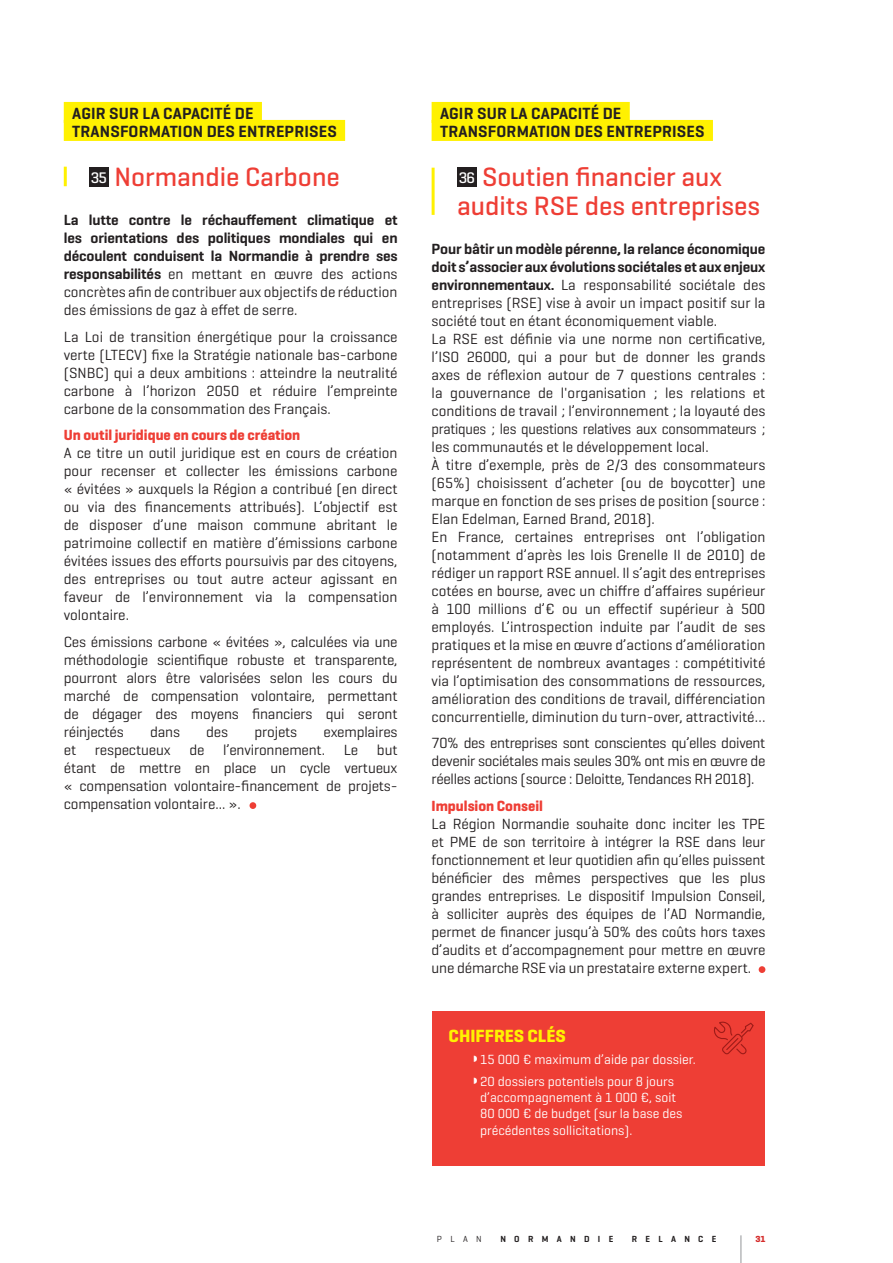
<style>
.page{position:relative;width:893px;height:1263px;background:#fff}
.page>*{position:absolute;margin:0;border:0;box-sizing:border-box;transform-origin:0 0}
.t1{font:500 27px/28.5px "Geogrotesque";color:#ee3e35}
.t2{font:700 18px "Geogrotesque";color:#fff101}
.t3{font:600 16.5px/18px "Geogrotesque";letter-spacing:.01em;color:#231f20}
.t4{font:15px/18px "Geogrotesque";color:#231f20;text-align:justify}
.t5{font:600 15px/18px "Geogrotesque";letter-spacing:-.01em;color:#231f20;text-align:justify}
.t6{font:700 15px "Geogrotesque";color:#ee3e35}
.t7{font:13.5px/16.2px "Geogrotesque";color:#fff}
.t8{font:600 9px "Geogrotesque";letter-spacing:.925em;color:#231f20}
.t9{font:9px "Geogrotesque";color:#231f20}
.t10{font:700 9px "Geogrotesque";color:#d52c2b}
.s1{font-size:15.6px;color:#fff}
.s2{font-weight:400}
.s3{font-weight:600}
</style>
<div class="page">
<svg style="left:741px;top:1235px;width:1px;height:28px"></svg>
<div style="left:64px;top:102px;width:198px;height:21px;background:#fff101"></div>
<div style="left:64px;top:120px;width:281px;height:21px;background:#fff101"></div>
<hr style="left:64px;top:167px;width:3px;height:19px;background:#fff101">
<div style="left:89px;top:167px;width:20px;height:19px;background:#231f20"></div>
<div style="left:250px;top:802px;width:6px;height:7px;background:#ee3e35;border-radius:50%"></div>
<div style="left:432px;top:102px;width:198px;height:21px;background:#fff101"></div>
<div style="left:432px;top:120px;width:281px;height:21px;background:#fff101"></div>
<hr style="left:432px;top:168px;width:3px;height:47px;background:#fff101">
<div style="left:457px;top:167px;width:19px;height:19px;background:#231f20"></div>
<div style="left:759px;top:966px;width:6px;height:7px;background:#ee3e35;border-radius:50%"></div>
<div style="left:432px;top:1011px;width:332px;height:154px;background:#ee3e35"></div>
<svg style="left:714px;top:1021px;width:40px;height:34px"></svg>
<p class="t3" style="left:72px;top:104px;width:266px">AGIR SUR LA CAPACITÉ DE<br>TRANSFORMATION DES ENTREPRISES</p>
<h1 class="t1" style="left:91px;top:162px;width:250px"><span class="s1">35</span> Normandie Carbone</h1>
<p class="t5" style="left:64px;top:211px;width:335px">La lutte contre le réchauffement climatique et les orientations des politiques mondiales qui en découlent conduisent la Normandie à prendre ses responsabilités <span class="s2">en mettant en œuvre des actions concrètes afin de contribuer aux objectifs de réduction des émissions de gaz à effet de serre.</span></p>
<p class="t4" style="left:64px;top:327px;width:335px">La Loi de transition énergétique pour la croissance verte (LTECV) fixe la Stratégie nationale bas-carbone (SNBC) qui a deux ambitions : atteindre la neutralité carbone à l’horizon 2050 et réduire l’empreinte carbone de la consommation des Français.</p>
<p class="t6" style="left:64px;top:426px;width:238px">Un outil juridique en cours de création</p>
<p class="t4" style="left:64px;top:444px;width:335px">A ce titre un outil juridique est en cours de création pour recenser et collecter les émissions carbone « évitées » auxquels la Région a contribué (en direct ou via des financements attribués). L’objectif est de disposer d’une maison commune abritant le patrimoine collectif en matière d’émissions carbone évitées issues des efforts poursuivis par des citoyens, des entreprises ou tout autre acteur agissant en faveur de l’environnement via la compensation volontaire.</p>
<p class="t4" style="left:64px;top:632px;width:335px">Ces émissions carbone « évitées », calculées via une méthodologie scientifique robuste et transparente, pourront alors être valorisées selon les cours du marché de compensation volontaire, permettant de dégager des moyens financiers qui seront réinjectés</p>
<p class="t4" style="left:150px;top:722px;width:31px">dans</p>
<p class="t4" style="left:206px;top:722px;width:23px">des</p>
<p class="t4" style="left:254px;top:722px;width:44px">projets</p>
<p class="t4" style="left:323px;top:722px;width:76px">exemplaires</p>
<p class="t4" style="left:64px;top:740px;width:14px">et</p>
<p class="t4" style="left:95px;top:740px;width:232px">respectueux de l’environnement.</p>
<p class="t4" style="left:344px;top:740px;width:16px">Le</p>
<p class="t4" style="left:64px;top:740px;width:335px;text-indent:313px">but étant de mettre en place un cycle vertueux « compensation volontaire-financement de projets&shy;compensation volontaire... ».</p>
<p class="t3" style="left:440px;top:104px;width:266px">AGIR SUR LA CAPACITÉ DE<br>TRANSFORMATION DES ENTREPRISES</p>
<h1 class="t1" style="left:457px;top:162px;width:305px"><span class="s1">36</span> Soutien financier aux audits RSE des entreprises</h1>
<p class="t4" style="left:432px;top:239px;width:335px;text-align:left"><span class="s3">Pour bâtir un modèle pérenne, la relance économique doit s’associer aux évolutions sociétales et aux enjeux environnementaux.</span> La responsabilité sociétale des entreprises (RSE) vise à avoir un impact positif sur la société tout en étant économiquement viable.<br>La RSE est définie via une norme non certificative, l’ISO 26000, qui a pour but de donner les grands axes de réflexion autour de 7 questions centrales : la gouvernance de l'organisation ; les relations et conditions de travail ; l’environnement ; la loyauté des pratiques ; les questions relatives aux consommateurs ; les communautés et le développement local.<br>À titre d’exemple, près de 2/3 des consommateurs (65%) choisissent d’acheter (ou de boycotter) une marque en fonction de ses prises de position (source :<br>Elan Edelman, Earned Brand, 2018).<br>En France, certaines entreprises ont l’obligation (notamment d’après les lois Grenelle II de 2010) de rédiger un rapport RSE annuel. Il s’agit des entreprises cotées en bourse, avec un chiffre d’affaires supérieur à 100 millions d’€ ou un effectif supérieur à 500 employés. L’introspection induite par l’audit de ses pratiques et la mise en œuvre d’actions d’amélioration représentent de nombreux avantages : compétitivité via l’optimisation des consommations de ressources, amélioration des conditions de travail, différenciation concurrentielle, diminution du turn-over, attractivité…</p>
<p class="t4" style="left:432px;top:734px;width:335px">70% des entreprises sont conscientes qu’elles doivent devenir sociétales mais seules 30% ont mis en œuvre de réelles actions (source : Deloitte, Tendances RH 2018).</p>
<p class="t6" style="left:432px;top:796px;width:113px">Impulsion Conseil</p>
<p class="t4" style="left:432px;top:814px;width:335px">La Région Normandie souhaite donc inciter les TPE et PME de son territoire à intégrer la RSE dans leur fonctionnement et leur quotidien afin qu’elles puissent bénéficier des mêmes perspectives que les plus grandes entreprises. Le dispositif Impulsion Conseil, à solliciter auprès des équipes de l’AD Normandie, permet de financer jusqu’à 50% des coûts hors taxes d’audits et d’accompagnement pour mettre en œuvre une démarche RSE via un prestataire externe expert.</p>
<p class="t2" style="left:449px;top:1024px;width:119px">CHIFFRES CLÉS</p>
<p class="t7" style="left:480px;top:1048px;width:217px;line-height:22.2px">15 000 € maximum d’aide par dossier.<br>20 dossiers potentiels pour 8 jours</p>
<p class="t7" style="left:480px;top:1089px;width:204px">d’accompagnement à 1 000 €, soit<br>80 000 € de budget (sur la base des précédentes sollicitations).</p>
<p class="t9" style="left:437px;top:1233px;width:46px">PLAN</p>
<p class="t8" style="left:500px;top:1233px;width:114px">NORMANDIE</p>
<p class="t8" style="left:632px;top:1233px;width:86px">RELANCE</p>
<p class="t10" style="left:755px;top:1233px;width:12px">31</p>
</div>
